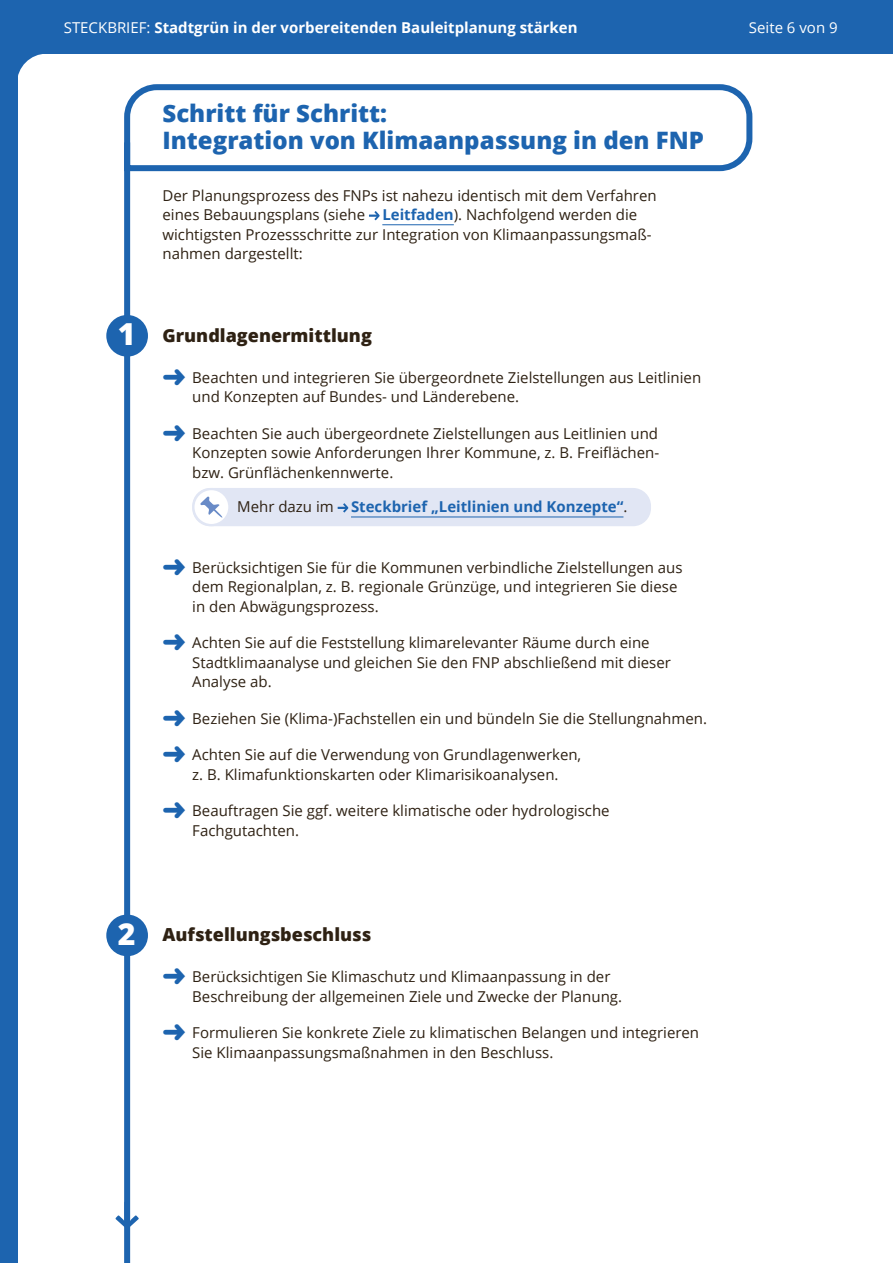
<style>
.page{position:relative;width:893px;height:1263px;background:#fff}
.page>*{position:absolute;margin:0;border:0;box-sizing:border-box;transform-origin:0 0}
.t1{font:800 30.3px "Open Sans";color:#fff}
.t2{font:800 24px/27px "Open Sans";color:#1d64af}
.t3{font:800 18px "Open Sans";color:#2e2113}
.Text_10_13_pt{font:15px/19.5px "Open Sans";color:#2e2113}
.t4{font:700 15px "Open Sans";color:#fff}
.Text_10_13_pt-2{font:700 15px "Open Sans";color:#1d64af}
.t5{font:15px "Open Sans";color:#fff}
.s1{font-weight:400}
.s2{font-weight:700;color:#1d64af}
.s3{color:#1d64af}
.s4{font-weight:400;color:#2e2113}
</style>
<div class="page">
<svg style="left:124px;top:84px;width:629px;height:90px"></svg>
<div style="left:124px;top:142px;width:6px;height:1121px;background:#1d64af"></div>
<div style="left:106px;top:315px;width:42px;height:42px;background:#1d64af;border-radius:50%"></div>
<div style="left:106px;top:914px;width:42px;height:42px;background:#1d64af;border-radius:50%"></div>
<div style="left:193px;top:489px;width:457px;height:36px;background:#e1e6f4;border-radius:17px"></div>
<div style="left:192px;top:488px;width:459px;height:38px;border:2px solid #e1e6f4;border-radius:17px"></div>
<hr style="left:351px;top:517px;width:272px;height:1px;background:#1d64af">
<svg style="left:338px;top:503px;width:10px;height:9px"></svg>
<svg style="left:193px;top:489px;width:36px;height:36px"></svg>
<svg style="left:200px;top:496px;width:22px;height:22px"></svg>
<div style="left:192px;top:488px;width:39px;height:38px;border:2px solid #e1e6f4;border-radius:50%"></div>
<hr style="left:382px;top:224px;width:72px;height:1px;background:#1d64af">
<svg style="left:369px;top:211px;width:11px;height:9px"></svg>
<svg style="left:115px;top:1201px;width:24px;height:27px"></svg>
<div style="left:0;top:0;width:893px;height:54px;background:#1d64af"></div>
<div style="left:0;top:54px;width:17px;height:1209px;background:#1d64af"></div>
<svg style="left:17px;top:54px;width:25px;height:29px"></svg>
<p class="t4" style="left:64px;top:17px;width:515px"><span class="s1">STECKBRIEF:</span> Stadtgrün in der vorbereitenden Bauleitplanung stärken</p>
<p class="t5" style="left:749px;top:18px;width:90px">Seite 6 von 9</p>
<p class="t2" style="left:162px;top:99px;width:543px">Schritt für Schritt:<br>Integration von Klimaanpassung in den FNP</p>
<p class="t1" style="left:118px;top:311px;width:19px">1</p>
<p class="Text_10_13_pt" style="left:162px;top:185px;width:496px">Der Planungsprozess des FNPs ist nahezu identisch mit dem Verfahren eines Bebauungsplans (siehe <span class="s2">Leitfaden</span>). Nachfolgend werden die wichtigsten Prozessschritte zur Integration von Klimaanpassungsmaß&shy;nahmen dargestellt:</p>
<p class="t3" style="left:162px;top:321px;width:211px">Grundlagenermittlung</p>
<p class="Text_10_13_pt" style="left:192px;top:367px;width:510px;text-indent:-30px"><span class="s3">➜</span> Beachten und integrieren Sie übergeordnete Zielstellungen aus Leitlinien und Konzepten auf Bundes- und Länderebene.</p>
<p class="Text_10_13_pt" style="left:192px;top:423px;width:468px;text-align:justify;text-indent:-30px"><span class="s3">➜</span> Beachten Sie auch übergeordnete Zielstellungen aus Leitlinien und Konzepten sowie Anforderungen Ihrer Kommune, z. B. Freiflächen&shy;bzw. Grünflächenkennwerte.</p>
<p class="Text_10_13_pt-2" style="left:237px;top:496px;width:392px"><span class="s4">Mehr dazu im</span> Steckbrief „Leitlinien und Konzepte“<span class="s4">.</span></p>
<p class="Text_10_13_pt" style="left:192px;top:557px;width:492px;text-indent:-30px"><span class="s3">➜</span> Berücksichtigen Sie für die Kommunen verbindliche Zielstellungen aus dem Regionalplan, z. B. regionale Grünzüge, und integrieren Sie diese in den Abwägungsprozess.</p>
<p class="Text_10_13_pt" style="left:192px;top:633px;width:480px;text-indent:-30px"><span class="s3">➜</span> Achten Sie auf die Feststellung klimarelevanter Räume durch eine<br>Stadtklimaanalyse und gleichen Sie den FNP abschließend mit dieser<br>Analyse ab.</p>
<p class="Text_10_13_pt" style="left:162px;top:708px;width:546px"><span class="s3">➜</span> Beziehen Sie (Klima-)Fachstellen ein und bündeln Sie die Stellungnahmen.</p>
<p class="Text_10_13_pt" style="left:162px;top:745px;width:420px;text-align:center"><span class="s3">➜</span> Achten Sie auf die Verwendung von Grundlagenwerken, z. B. Klimafunktionskarten oder Klimarisikoanalysen.</p>
<p class="Text_10_13_pt" style="left:192px;top:801px;width:419px;text-indent:-30px"><span class="s3">➜</span> Beauftragen Sie ggf. weitere klimatische oder hydrologische<br>Fachgutachten.</p>
<p class="t1" style="left:118px;top:911px;width:19px">2</p>
<p class="t3" style="left:162px;top:921px;width:210px">Aufstellungsbeschluss</p>
<p class="Text_10_13_pt" style="left:192px;top:967px;width:431px;text-indent:-30px"><span class="s3">➜</span> Berücksichtigen Sie Klimaschutz und Klimaanpassung in der<br>Beschreibung der allgemeinen Ziele und Zwecke der Planung.</p>
<p class="Text_10_13_pt" style="left:192px;top:1023px;width:508px;text-indent:-30px"><span class="s3">➜</span> Formulieren Sie konkrete Ziele zu klimatischen Belangen und integrieren<br>Sie Klimaanpassungsmaßnahmen in den Beschluss.</p>
</div>
